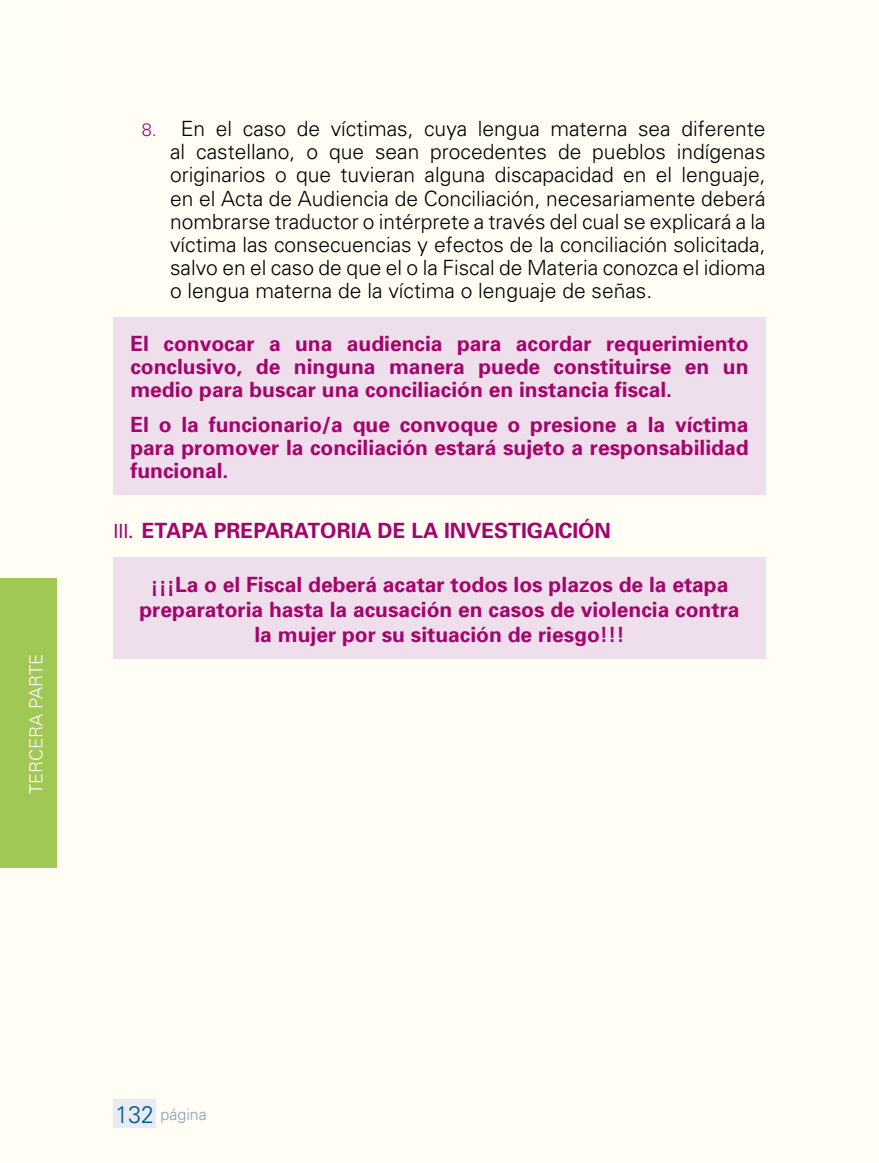
<style>
.page{position:relative;width:879px;height:1163px;background:#fff}
.page>*{position:absolute;margin:0;border:0;box-sizing:border-box;transform-origin:0 0}
.t1{font:700 21px/23.2px "Univers";color:#a4056d;text-align:justify}
.t2{font:300 21px/23.2px "Univers";color:#000;text-align:justify}
.t3{font:300 18px "Univers";color:#fff}
.t4{font:300 16px "Univers";color:#899fc1}
.s1{font-size:18px;color:#a4056d}
.s2{font-family:"Myriad Pro";font-weight:400}
.s3{font-size:24px;color:#00568a}
</style>
<div class="page">
<div style="left:0;top:0;width:878px;height:1162px;background:#fffdf4"></div>
<div style="left:113px;top:1099px;width:43px;height:28px;background:#e8ebf3"></div>
<div style="left:0;top:578px;width:57px;height:289px;background:#a1c854"></div>
<div style="left:113px;top:317px;width:652px;height:178px;background:#efdeeb"></div>
<div style="left:113px;top:557px;width:652px;height:102px;background:#efdeeb"></div>
<p class="t3" style="left:25px;top:793px;width:141px;rotate:-90deg">TERCERA PARTE</p>
<p class="t2" style="left:170px;top:117px;width:597px;text-indent:-28px"><span class="s1">8.</span> En el caso de víctimas, cuya lengua materna sea diferente al castellano, o que sean procedentes de pueblos indígenas originarios o que tuvieran alguna discapacidad en el lenguaje, en el Acta de Audiencia de Conciliación, necesariamente deberá nombrarse traductor o intérprete a través del cual se explicará a la víctima las consecuencias y efectos de la conciliación solicitada, salvo en el caso de que el o la Fiscal de Materia conozca el idioma o lengua materna de la víctima o lenguaje de señas.</p>
<p class="t1" style="left:130px;top:332px;width:619px">El convocar a una audiencia para acordar requerimiento conclusivo, de ninguna manera puede constituirse en un medio para buscar una conciliación en instancia fiscal.</p>
<p class="t1" style="left:130px;top:412px;width:619px">El o la funcionario/a que convoque o presione a la víctima para promover la conciliación estará sujeto a responsabilidad funcional.</p>
<p class="t1" style="left:113px;top:519px;width:499px"><span class="s2">III.</span> ETAPA PREPARATORIA DE LA INVESTIGACIÓN</p>
<p class="t1" style="left:139px;top:571px;width:601px;line-height:25.2px;text-align:center">¡¡¡La o el Fiscal deberá acatar todos los plazos de la etapa preparatoria hasta la acusación en casos de violencia contra la mujer por su situación de riesgo!!!</p>
<p class="t4" style="left:116px;top:1104px;width:93px"><span class="s3">132</span> página</p>
</div>
